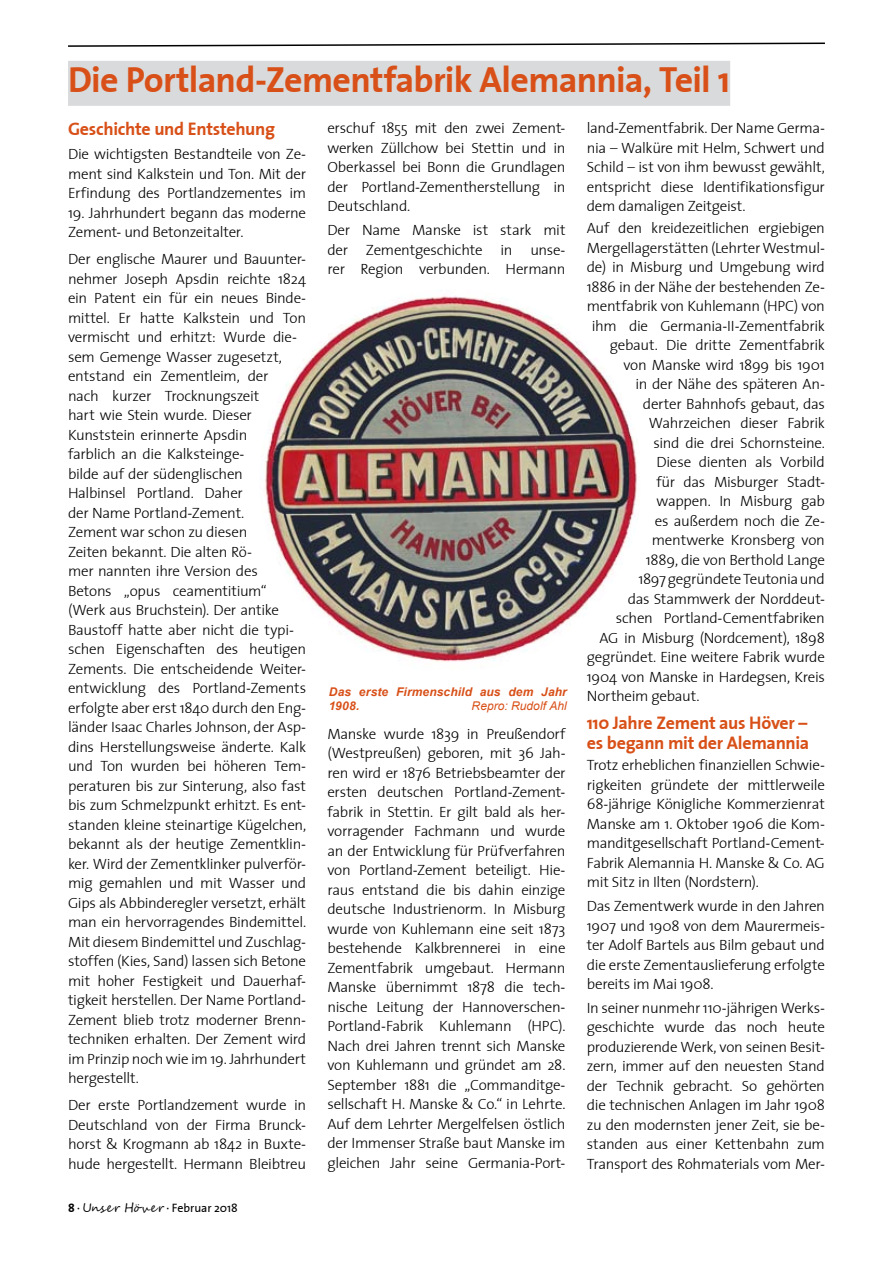
<style>
.page{position:relative;width:893px;height:1263px;background:#fff}
.page>*{position:absolute;margin:0;border:0;box-sizing:border-box;transform-origin:0 0}
.t1{font:36px "The Sans Bold Plain";letter-spacing:-.02em;color:#d85018}
.t2{font:18px/19.5px "The Sans Bold Plain";letter-spacing:-.015em;color:#d85018}
.t3{font:15px/19.5px "The Sans Light Plain";letter-spacing:-.02em;color:#000;text-align:justify}
.t4{font:italic 700 12px/14.4px "Arial";letter-spacing:.01em;color:#d85018}
.t5{font:12px "The Sans Plain";color:#000}
.t6{font:italic 12px "Arial";letter-spacing:.01em;color:#d85018}
.s1{font-family:"The Sans Bold Plain"}
.s2{font-family:"Segoe Script"}
</style>
<div class="page">
<svg style="left:68px;top:42px;width:757px;height:5px"></svg>
<div style="left:68px;top:61px;width:662px;height:45px;background:#d9dadb"></div>
<img style="left:259px;top:289px;width:383px;height:383px;border-radius:191px">
<h1 class="t1" style="left:68px;top:50px;width:664px">Die Portland-Zementfabrik Alemannia, Teil 1</h1>
<p class="t3" style="left:327px;top:118px;width:240px">erschuf 1855 mit den zwei Zement&shy;werken Züllchow bei Stettin und in Oberkassel bei Bonn die Grundlagen der Portland-Zementherstellung in Deutschland.</p>
<p class="t3" style="left:327px;top:220px;width:240px">Der Name Manske ist stark mit der Zementgeschichte in unse&shy;rer Region verbunden. Hermann</p>
<p class="t2" style="left:68px;top:119px;width:209px">Geschichte und Entstehung</p>
<p class="t3" style="left:68px;top:144px;width:240px">Die wichtigsten Bestandteile von Ze&shy;ment sind Kalkstein und Ton. Mit der Erfindung des Portlandzementes im</p>
<p class="t3" style="left:68px;top:202px;width:240px">19. Jahrhundert begann das moderne<br>Zement- und Betonzeitalter.</p>
<p class="t3" style="left:68px;top:249px;width:240px;text-align:left">Der englische Maurer und Bauunter&shy;nehmer Joseph Apsdin reichte 1824 ein Patent ein für ein neues Binde&shy;mittel. Er hatte Kalkstein und Ton vermischt und erhitzt: Wurde die&shy;sem Gemenge Wasser zugesetzt, entstand ein Zementleim, der<br>nach kurzer Trocknungszeit<br>hart wie Stein wurde. Dieser Kunststein erinnerte Apsdin<br>farblich an die Kalksteinge-<br>bilde auf der südenglischen<br>Halbinsel Portland. Daher<br>der Name Portland-Zement.<br>Zement war schon zu diesen<br>Zeiten bekannt. Die alten Rö-<br>mer nannten ihre Version des<br>Betons „opus ceamentitium“ (Werk aus Bruchstein). Der antike Baustoff hatte aber nicht die typi&shy;schen Eigenschaften des heutigen Zements. Die entscheidende Weiter&shy;entwicklung des Portland-Zements erfolgte aber erst 1840 durch den Eng&shy;länder Isaac Charles Johnson, der Asp&shy;dins Herstellungsweise änderte. Kalk und Ton wurden bei höheren Tem&shy;peraturen bis zur Sinterung, also fast bis zum Schmelzpunkt erhitzt. Es ent&shy;standen kleine steinartige Kügelchen, bekannt als der heutige Zementklin&shy;ker. Wird der Zementklinker pulverför&shy;mig gemahlen und mit Wasser und Gips als Abbinderegler versetzt, erhält man ein hervorragendes Bindemittel.<br>Mit diesem Bindemittel und Zuschlag&shy;stoffen (Kies, Sand) lassen sich Betone mit hoher Festigkeit und Dauerhaf&shy;tigkeit herstellen. Der Name Portland-Zement blieb trotz moderner Brenn&shy;techniken erhalten. Der Zement wird im Prinzip noch wie im 19. Jahrhundert hergestellt.</p>
<p class="t3" style="left:68px;top:1095px;width:240px">Der erste Portlandzement wurde in Deutschland von der Firma Brunck&shy;horst &amp; Krogmann ab 1842 in Buxte&shy;hude hergestellt. Hermann Bleibtreu</p>
<p class="t3" style="left:587px;top:118px;width:240px">land-Zementfabrik. Der Name Germa&shy;nia – Walküre mit Helm, Schwert und Schild – ist von ihm bewusst gewählt, entspricht diese Identifikationsfigur dem damaligen Zeitgeist.</p>
<p class="t3" style="left:587px;top:218px;width:240px">Auf den kreidezeitlichen ergiebigen</p>
<p class="t3" style="left:587px;top:237px;width:240px">Mergellagerstätten (Lehrter Westmul-</p>
<p class="t3" style="left:587px;top:257px;width:240px">de) in Misburg und Umgebung wird</p>
<p class="t3" style="left:587px;top:276px;width:240px">1886 in der Nähe der bestehenden Ze-</p>
<p class="t3" style="left:587px;top:296px;width:240px">mentfabrik von Kuhlemann (HPC) von</p>
<p class="t3" style="left:592px;top:315px;width:235px">ihm die Germania-II-Zementfabrik</p>
<p class="t3" style="left:610px;top:335px;width:217px">gebaut. Die dritte Zementfabrik</p>
<p class="t3" style="left:623px;top:354px;width:203px">von Manske wird 1899 bis 1901</p>
<p class="t3" style="left:635px;top:374px;width:191px">in der Nähe des späteren An-</p>
<p class="t3" style="left:643px;top:393px;width:184px">derter Bahnhofs gebaut, das</p>
<p class="t3" style="left:649px;top:413px;width:178px">Wahrzeichen dieser Fabrik</p>
<p class="t3" style="left:653px;top:432px;width:173px">sind die drei Schornsteine.</p>
<p class="t3" style="left:656px;top:452px;width:170px">Diese dienten als Vorbild</p>
<p class="t3" style="left:656px;top:471px;width:170px">für das Misburger Stadt-</p>
<p class="t3" style="left:656px;top:491px;width:170px">wappen. In Misburg gab</p>
<p class="t3" style="left:655px;top:510px;width:172px">es außerdem noch die Ze-</p>
<p class="t3" style="left:652px;top:530px;width:175px">mentwerke Kronsberg von</p>
<p class="t3" style="left:646px;top:549px;width:181px">1889, die von Berthold Lange</p>
<p class="t3" style="left:638px;top:569px;width:188px">1897 gegründete Teutonia und</p>
<p class="t3" style="left:628px;top:588px;width:199px">das Stammwerk der Norddeut-</p>
<p class="t3" style="left:616px;top:608px;width:211px">schen Portland-Cementfabriken</p>
<p class="t3" style="left:599px;top:627px;width:227px">AG in Misburg (Nordcement), 1898</p>
<p class="t3" style="left:587px;top:647px;width:240px">gegründet. Eine weitere Fabrik wurde</p>
<p class="t3" style="left:587px;top:666px;width:240px">1904 von Manske in Hardegsen, Kreis</p>
<p class="t3" style="left:587px;top:686px;width:114px">Northeim gebaut.</p>
<p class="t2" style="left:587px;top:713px;width:224px">110 Jahre Zement aus Höver – es begann mit der Alemannia</p>
<p class="t3" style="left:587px;top:755px;width:240px">Trotz erheblichen finanziellen Schwie&shy;rigkeiten gründete der mittlerweile 68-jährige Königliche Kommerzienrat Manske am 1. Oktober 1906 die Kom&shy;manditgesellschaft Portland-Cement-Fabrik Alemannia H. Manske &amp; Co. AG mit Sitz in Ilten (Nordstern).</p>
<p class="t3" style="left:587px;top:896px;width:240px">Das Zementwerk wurde in den Jahren 1907 und 1908 von dem Maurermeis&shy;ter Adolf Bartels aus Bilm gebaut und die erste Zementauslieferung erfolgte bereits im Mai 1908.</p>
<p class="t3" style="left:587px;top:997px;width:240px">In seiner nunmehr 110-jährigen Werks&shy;geschichte wurde das noch heute produzierende Werk, von seinen Besit&shy;zern, immer auf den neuesten Stand der Technik gebracht. So gehörten die technischen Anlagen im Jahr 1908 zu den modernsten jener Zeit, sie be&shy;standen aus einer Kettenbahn zum Transport des Rohmaterials vom Mer-</p>
<p class="t4" style="left:329px;top:685px;width:240px">Das erste Firmenschild aus dem Jahr<br>1908.</p>
<p class="t6" style="left:472px;top:698px;width:97px">Repro: Rudolf Ahl</p>
<p class="t3" style="left:327px;top:723px;width:240px">Manske wurde 1839 in Preußendorf (Westpreußen) geboren, mit 36 Jah&shy;ren wird er 1876 Betriebsbeamter der ersten deutschen Portland-Zement&shy;fabrik in Stettin. Er gilt bald als her&shy;vorragender Fachmann und wurde an der Entwicklung für Prüfverfahren von Portland-Zement beteiligt. Hie&shy;raus entstand die bis dahin einzige deutsche Industrienorm. In Misburg wurde von Kuhlemann eine seit 1873 bestehende Kalkbrennerei in eine Zementfabrik umgebaut. Hermann Manske übernimmt 1878 die tech&shy;nische Leitung der Hannoverschen-Portland-Fabrik Kuhlemann (HPC).<br>Nach drei Jahren trennt sich Manske von Kuhlemann und gründet am 28.<br>September 1881 die „Commanditge&shy;sellschaft H. Manske &amp; Co.“ in Lehrte.<br>Auf dem Lehrter Mergelfelsen östlich der Immenser Straße baut Manske im gleichen Jahr seine Germania-Port-</p>
<p class="t5" style="left:68px;top:1198px;width:171px"><span class="s1">8</span> · <span class="s2">Unser Höver</span> · Februar 2018</p>
</div>
